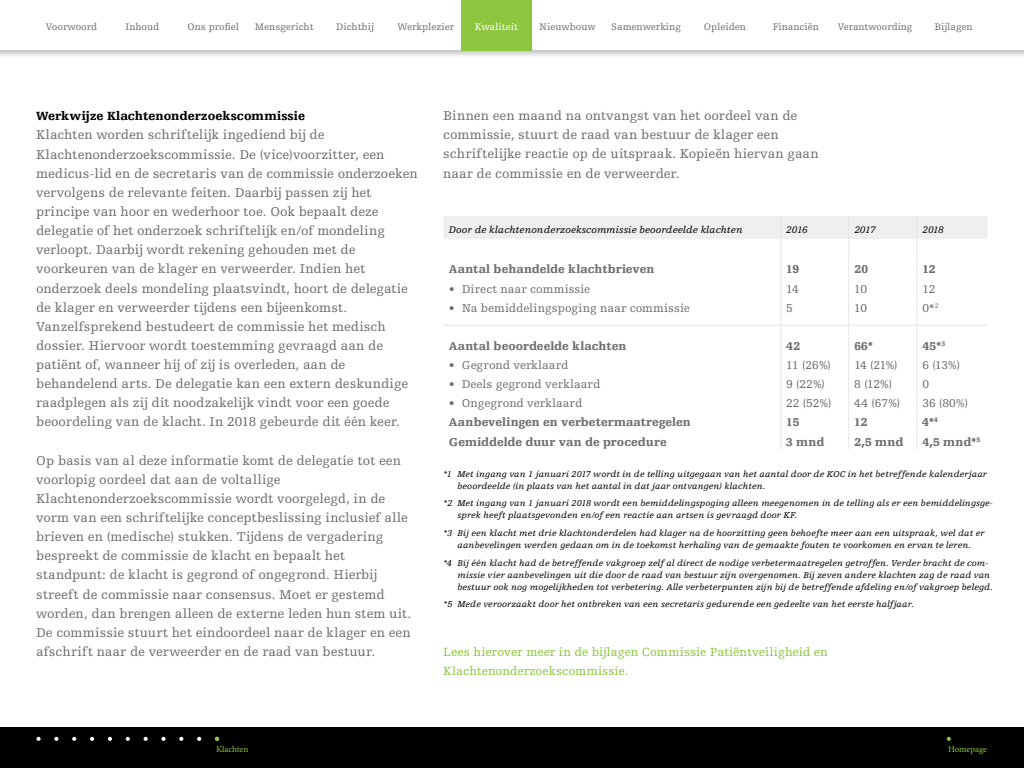
<style>
.page{position:relative;width:1024px;height:768px;background:#fff}
.page>*{position:absolute;margin:0;border:0;box-sizing:border-box;transform-origin:0 0}
.t1{font:13.5px/19.1px "Egyptienne FLT Std";color:#6d6e71}
.t2{font:12.5px/19.1px "Egyptienne FLT Std";color:#8dc63f}
.t3{font:900 12.5px "Egyptienne FLT Std";color:#000}
.t4{font:12px "Egyptienne FLT Std";color:#6d6e71}
.t5{font:900 12px "Egyptienne FLT Std";color:#6d6e71}
.t6{font:10px "Egyptienne FLT Std";color:#6d6e71}
.t7{font:italic 10px "Egyptienne FLT Std";letter-spacing:.01em;color:#000}
.t8{font:10px "Egyptienne FLT Std";color:#fff}
.t9{font:italic 9px/12px "Egyptienne FLT Std";letter-spacing:.015em;color:#000}
.t10{font:9px "Minion Pro";letter-spacing:-.005em;color:#8dc63f}
</style>
<div class="page">
<svg style="left:443px;top:216px;width:544px;height:234px"></svg>
<hr style="left:443px;top:325px;width:338px;height:1px;background:#e6e7e8">
<hr style="left:781px;top:325px;width:68px;height:1px;background:#e6e7e8">
<hr style="left:849px;top:325px;width:68px;height:1px;background:#e6e7e8">
<hr style="left:917px;top:325px;width:71px;height:1px;background:#e6e7e8">
<div style="left:0;top:0;width:1024px;height:59px;background:#000;opacity:.25"></div>
<div style="left:0;top:0;width:1024px;height:50px;background:#fff"></div>
<div style="left:0;top:728px;width:1024px;height:40px;background:#000"></div>
<svg style="left:947px;top:737px;width:4px;height:4px"></svg>
<svg style="left:36px;top:737px;width:5px;height:4px"></svg>
<svg style="left:54px;top:737px;width:4px;height:4px"></svg>
<svg style="left:72px;top:737px;width:4px;height:4px"></svg>
<svg style="left:90px;top:737px;width:4px;height:4px"></svg>
<svg style="left:108px;top:737px;width:4px;height:4px"></svg>
<svg style="left:126px;top:737px;width:4px;height:4px"></svg>
<svg style="left:144px;top:737px;width:4px;height:4px"></svg>
<svg style="left:161px;top:737px;width:5px;height:4px"></svg>
<svg style="left:179px;top:737px;width:4px;height:4px"></svg>
<svg style="left:197px;top:737px;width:4px;height:4px"></svg>
<svg style="left:215px;top:737px;width:4px;height:4px"></svg>
<div style="left:461px;top:0;width:71px;height:50px;background:#8dc63f"></div>
<p class="t6" style="left:46px;top:21px;width:53px">Voorwoord</p>
<p class="t6" style="left:125px;top:21px;width:35px">Inhoud</p>
<p class="t6" style="left:188px;top:21px;width:53px">Ons profiel</p>
<p class="t6" style="left:255px;top:21px;width:60px">Mensgericht</p>
<p class="t6" style="left:336px;top:21px;width:39px">Dichtbij</p>
<p class="t6" style="left:398px;top:21px;width:58px">Werkplezier</p>
<p class="t8" style="left:475px;top:21px;width:45px">Kwaliteit</p>
<p class="t6" style="left:539px;top:21px;width:58px">Nieuwbouw</p>
<p class="t6" style="left:612px;top:21px;width:71px">Samenwerking</p>
<p class="t6" style="left:704px;top:21px;width:44px">Opleiden</p>
<p class="t6" style="left:773px;top:21px;width:48px">Financiën</p>
<p class="t6" style="left:838px;top:21px;width:76px">Verantwoording</p>
<p class="t6" style="left:934px;top:21px;width:40px">Bijlagen</p>
<p class="t3" style="left:36px;top:109px;width:270px">Werkwijze Klachtenonderzoekscommissie</p>
<p class="t1" style="left:36px;top:126px;width:383px">Klachten worden schriftelijk ingediend bij de Klachtenonderzoekscommissie. De (vice)voorzitter, een medicus-lid en de secretaris van de commissie onderzoeken vervolgens de relevante feiten. Daarbij passen zij het principe van hoor en wederhoor toe. Ook bepaalt deze delegatie of het onderzoek schriftelijk en/of mondeling verloopt. Daarbij wordt rekening gehouden met de voorkeuren van de klager en verweerder. Indien het onderzoek deels mondeling plaatsvindt, hoort de delegatie de klager en verweerder tijdens een bijeenkomst.<br>Vanzelfsprekend bestudeert de commissie het medisch dossier. Hiervoor wordt toestemming gevraagd aan de patiënt of, wanneer hij of zij is overleden, aan de behandelend arts. De delegatie kan een extern deskundige raadplegen als zij dit noodzakelijk vindt voor een goede beoordeling van de klacht. In 2018 gebeurde dit één keer.</p>
<p class="t1" style="left:36px;top:451px;width:377px">Op basis van al deze informatie komt de delegatie tot een voorlopig oordeel dat aan de voltallige Klachtenonderzoekscommissie wordt voorgelegd, in de vorm van een schriftelijke conceptbeslissing inclusief alle brieven en (medische) stukken. Tijdens de vergadering bespreekt de commissie de klacht en bepaalt het standpunt: de klacht is gegrond of ongegrond. Hierbij streeft de commissie naar consensus. Moet er gestemd worden, dan brengen alleen de externe leden hun stem uit.<br>De commissie stuurt het eindoordeel naar de klager en een afschrift naar de verweerder en de raad van bestuur.</p>
<p class="t1" style="left:443px;top:106px;width:377px">Binnen een maand na ontvangst van het oordeel van de commissie, stuurt de raad van bestuur de klager een schriftelijke reactie op de uitspraak. Kopieën hiervan gaan naar de commissie en de verweerder.</p>
<p class="t7" style="left:449px;top:224px;width:295px">Door de klachtenonderzoekscommissie beoordeelde klachten</p>
<p class="t7" style="left:786px;top:224px;width:23px">2016</p>
<p class="t7" style="left:854px;top:224px;width:23px">2017</p>
<p class="t7" style="left:922px;top:224px;width:23px">2018</p>
<p class="t5" style="left:449px;top:263px;width:207px">Aantal behandelde klachtbrieven</p>
<p class="t5" style="left:786px;top:263px;width:14px">19</p>
<p class="t5" style="left:854px;top:263px;width:15px">20</p>
<p class="t5" style="left:922px;top:263px;width:15px">12</p>
<p class="t4" style="left:449px;top:282px;width:143px">• Direct naar commissie</p>
<p class="t4" style="left:786px;top:282px;width:14px">14</p>
<p class="t4" style="left:854px;top:282px;width:14px">10</p>
<p class="t4" style="left:922px;top:282px;width:15px">12</p>
<p class="t4" style="left:449px;top:301px;width:242px">• Na bemiddelingspoging naar commissie</p>
<p class="t4" style="left:786px;top:301px;width:8px">5</p>
<p class="t4" style="left:854px;top:301px;width:14px">10</p>
<p class="t4" style="left:922px;top:301px;width:18px">0*<sup>2</sup></p>
<p class="t5" style="left:449px;top:339px;width:179px">Aantal beoordeelde klachten</p>
<p class="t5" style="left:786px;top:339px;width:15px">42</p>
<p class="t5" style="left:854px;top:339px;width:20px">66*</p>
<p class="t5" style="left:922px;top:339px;width:25px">45*<sup>3</sup></p>
<p class="t4" style="left:449px;top:359px;width:121px">• Gegrond verklaard</p>
<p class="t4" style="left:786px;top:359px;width:46px">11 (26%)</p>
<p class="t4" style="left:854px;top:359px;width:45px">14 (21%)</p>
<p class="t4" style="left:922px;top:359px;width:39px">6 (13%)</p>
<p class="t4" style="left:449px;top:378px;width:153px">• Deels gegrond verklaard</p>
<p class="t4" style="left:786px;top:378px;width:40px">9 (22%)</p>
<p class="t4" style="left:854px;top:378px;width:39px">8 (12%)</p>
<p class="t4" style="left:922px;top:378px;width:8px">0</p>
<p class="t4" style="left:449px;top:397px;width:135px">• Ongegrond verklaard</p>
<p class="t4" style="left:786px;top:397px;width:47px">22 (52%)</p>
<p class="t4" style="left:854px;top:397px;width:47px">44 (67%)</p>
<p class="t4" style="left:922px;top:397px;width:47px">36 (80%)</p>
<p class="t5" style="left:449px;top:416px;width:243px">Aanbevelingen en verbetermaatregelen</p>
<p class="t5" style="left:786px;top:416px;width:15px">15</p>
<p class="t5" style="left:854px;top:416px;width:15px">12</p>
<p class="t5" style="left:922px;top:416px;width:17px">4*<sup>4</sup></p>
<p class="t5" style="left:449px;top:435px;width:219px">Gemiddelde duur van de procedure</p>
<p class="t5" style="left:786px;top:435px;width:40px">3 mnd</p>
<p class="t5" style="left:854px;top:435px;width:51px">2,5 mnd</p>
<p class="t5" style="left:922px;top:435px;width:60px">4,5 mnd*<sup>5</sup></p>
<p class="t9" style="left:457px;top:468px;width:531px;text-indent:-14px">*1 Met ingang van 1 januari 2017 wordt in de telling uitgegaan van het aantal door de KOC in het betreffende kalenderjaar beoordeelde (in plaats van het aantal in dat jaar ontvangen) klachten.</p>
<p class="t9" style="left:457px;top:498px;width:537px;text-indent:-14px">*2 Met ingang van 1 januari 2018 wordt een bemiddelingspoging alleen meegenomen in de telling als er een bemiddelingsge&shy;sprek heeft plaatsgevonden en/of een reactie aan artsen is gevraagd door KF.</p>
<p class="t9" style="left:443px;top:527px;width:543px;text-align:center">*3 Bij een klacht met drie klachtonderdelen had klager na de hoorzitting geen behoefte meer aan een uitspraak, wel dat er aanbevelingen werden gedaan om in de toekomst herhaling van de gemaakte fouten te voorkomen en ervan te leren.</p>
<p class="t9" style="left:457px;top:557px;width:537px;text-indent:-14px">*4 Bij één klacht had de betreffende vakgroep zelf al direct de nodige verbetermaatregelen getroffen. Verder bracht de com&shy;missie vier aanbevelingen uit die door de raad van bestuur zijn overgenomen. Bij zeven andere klachten zag de raad van bestuur ook nog mogelijkheden tot verbetering. Alle verbeterpunten zijn bij de betreffende afdeling en/of vakgroep belegd.</p>
<p class="t9" style="left:443px;top:599px;width:472px">*5 Mede veroorzaakt door het ontbreken van een secretaris gedurende een gedeelte van het eerste halfjaar.</p>
<p class="t2" style="left:443px;top:643px;width:386px">Lees hierover meer in de bijlagen Commissie Patiëntveiligheid en<br>Klachtenonderzoekscommissie.</p>
<p class="t10" style="left:216px;top:743px;width:34px">Klachten</p>
<p class="t10" style="left:948px;top:743px;width:40px">Homepage</p>
</div>
